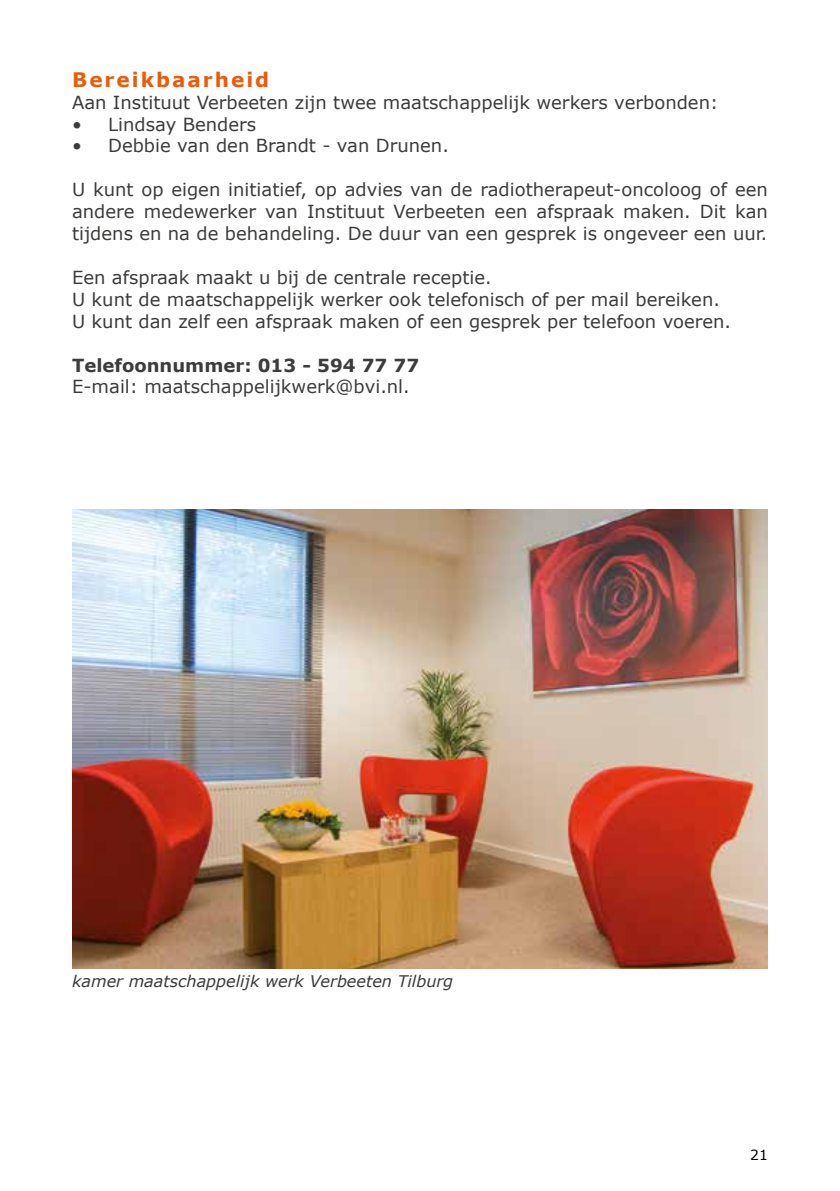
<style>
.page{position:relative;width:840px;height:1191px;background:#fff}
.page>*{position:absolute;margin:0;border:0;box-sizing:border-box;transform-origin:0 0}
.t1{font:700 20px "Verdana";letter-spacing:.1em;color:#ea5b0b}
.t2{font:18px/22px "Verdana";color:#3c3c3b;text-align:justify}
.t3{font:700 18px "Verdana";color:#3c3c3b}
.t4{font:italic 16px "Verdana";color:#3c3c3b}
.t5{font:14px "Verdana";color:#000}
</style>
<div class="page">
<img style="left:72px;top:509px;width:695px;height:459px">
<p class="t1" style="left:72px;top:66px;width:198px">Bereikbaarheid</p>
<p class="t2" style="left:72px;top:91px;width:647px">Aan Instituut Verbeeten zijn twee maatschappelijk werkers verbonden:</p>
<p class="t2" style="left:72px;top:113px;width:186px">• Lindsay Benders</p>
<p class="t2" style="left:72px;top:134px;width:378px">• Debbie van den Brandt - van Drunen.</p>
<p class="t2" style="left:72px;top:178px;width:697px">U kunt op eigen initiatief, op advies van de radiotherapeut-oncoloog of een andere medewerker van Instituut Verbeeten een afspraak maken. Dit kan tijdens en na de behandeling. De duur van een gesprek is ongeveer een uur.</p>
<p class="t2" style="left:72px;top:266px;width:660px;text-align:left">Een afspraak maakt u bij de centrale receptie.<br>U kunt de maatschappelijk werker ook telefonisch of per mail bereiken.<br>U kunt dan zelf een afspraak maken of een gesprek per telefoon voeren.</p>
<p class="t3" style="left:72px;top:352px;width:348px">Telefoonnummer: 013 - 594 77 77</p>
<p class="t2" style="left:72px;top:376px;width:339px">E-mail: maatschappelijkwerk@bvi.nl.</p>
<p class="t4" style="left:72px;top:969px;width:382px">kamer maatschappelijk werk Verbeeten Tilburg</p>
<p class="t5" style="left:749px;top:1145px;width:19px">21</p>
</div>
